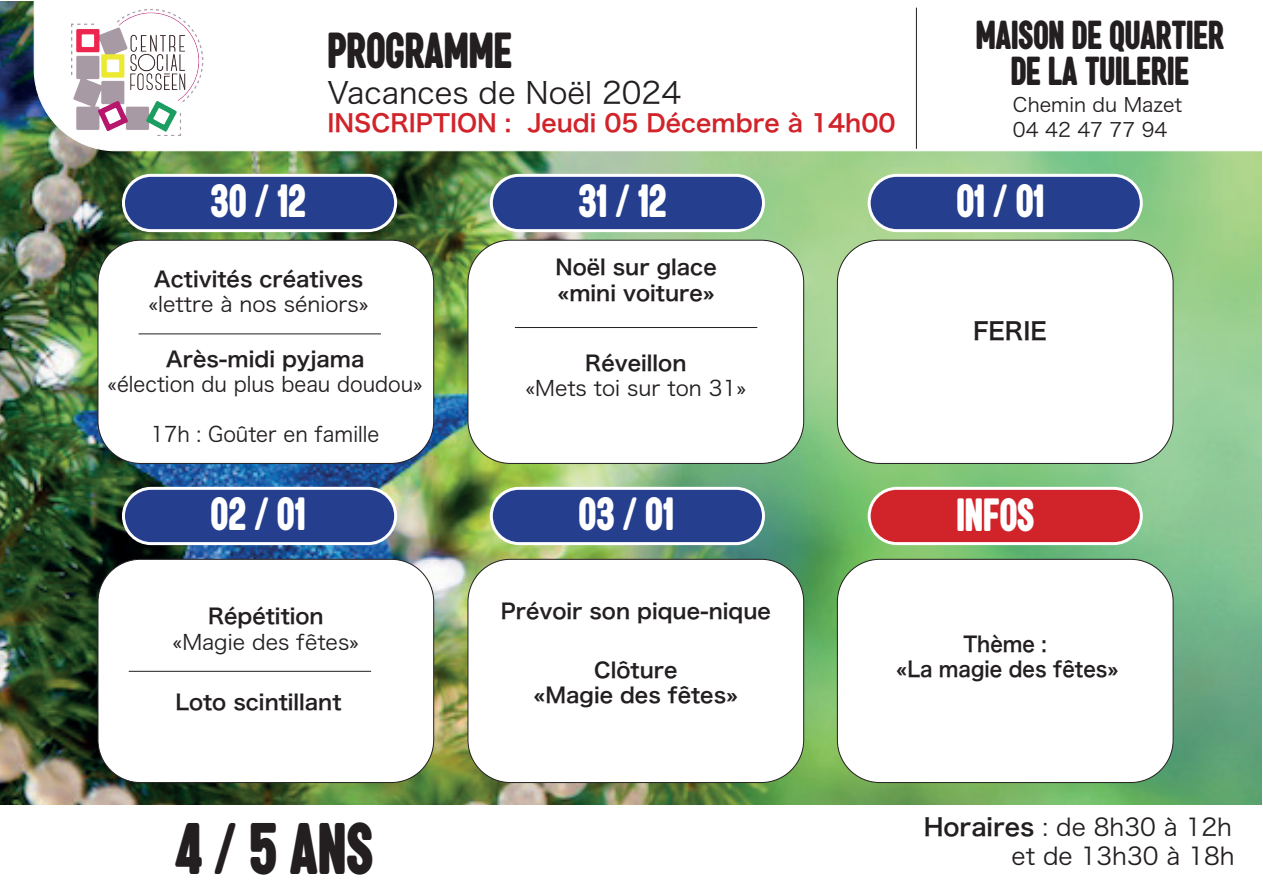
<style>
.page{position:relative;width:1263px;height:893px;background:#fff}
.page>*{position:absolute;margin:0;border:0;box-sizing:border-box;transform-origin:0 0}
.t1{font:67.5px "a Akhir Tahun";color:#231f20;scale:.6 1}
.t2{font:46.8px "a Akhir Tahun";color:#231f20;scale:.6 1}
.t3{font:43.2px "a Akhir Tahun";color:#fff;scale:.6 1}
.t4{font:37.5px/36px "a Akhir Tahun";color:#231f20;text-align:center;scale:.6 1}
.t5{font:30px "Hira Kaku Pro W3";color:#231f20}
.t6{font:24px "Hira Kaku Pro W6";color:#d1232a}
.t7{font:24px/28.8px "Hira Kaku Pro W3";color:#231f20;text-align:right}
.t8{font:24px "Hira Kaku Pro W6";color:#231f20}
.t9{font:21px/25.2px "Hira Kaku Pro W6";color:#231f20}
.t10{font:21px "Hira Kaku Pro W3";color:#231f20}
.t11{font:21px "Hira Kaku Pro W3";color:#231f20;scale:.96 1}
.t12{font:21px/25.2px "Hira Kaku Pro W6";color:#231f20;text-align:center;scale:.93 1}
.t13{font:19.5px/25.2px "Hira Kaku Pro W3";color:#231f20}
.s1{font-family:"Hira Kaku Pro W6"}
</style>
<div class="page">
<img style="left:0;top:1px;width:1262px;height:804px">
<svg style="left:34px;top:1px;width:1228px;height:150px"></svg>
<hr style="left:916px;top:8px;width:1px;height:141px;background:#231f20">
<img style="left:71px;top:8px;width:133px;height:127px">
<div style="left:123px;top:175px;width:273px;height:56px;background:#253f8e;border-radius:28px"></div>
<div style="left:122px;top:174px;width:275px;height:58px;border:3px solid #fff;border-radius:28px"></div>
<div style="left:123px;top:488px;width:273px;height:56px;background:#253f8e;border-radius:28px"></div>
<div style="left:122px;top:487px;width:275px;height:58px;border:3px solid #fff;border-radius:28px"></div>
<div style="left:491px;top:175px;width:272px;height:56px;background:#253f8e;border-radius:28px"></div>
<div style="left:490px;top:174px;width:275px;height:58px;border:3px solid #fff;border-radius:28px"></div>
<div style="left:491px;top:488px;width:272px;height:56px;background:#253f8e;border-radius:28px"></div>
<div style="left:490px;top:487px;width:275px;height:58px;border:3px solid #fff;border-radius:28px"></div>
<div style="left:869px;top:175px;width:272px;height:56px;background:#253f8e;border-radius:28px"></div>
<div style="left:868px;top:174px;width:275px;height:58px;border:3px solid #fff;border-radius:28px"></div>
<div style="left:869px;top:488px;width:272px;height:56px;background:#d1232a;border-radius:28px"></div>
<div style="left:868px;top:487px;width:275px;height:58px;border:3px solid #fff;border-radius:28px"></div>
<div style="left:98px;top:240px;width:336px;height:223px;background:#fff;border-radius:43px"></div>
<div style="left:98px;top:240px;width:336px;height:224px;border:1px solid #231f20;border-radius:43px"></div>
<div style="left:98px;top:559px;width:336px;height:223px;background:#fff;border-radius:43px"></div>
<div style="left:98px;top:559px;width:336px;height:224px;border:1px solid #231f20;border-radius:43px"></div>
<div style="left:468px;top:240px;width:336px;height:223px;background:#fff;border-radius:43px"></div>
<div style="left:468px;top:240px;width:336px;height:224px;border:1px solid #231f20;border-radius:43px"></div>
<div style="left:468px;top:559px;width:336px;height:223px;background:#fff;border-radius:43px"></div>
<div style="left:468px;top:559px;width:336px;height:224px;border:1px solid #231f20;border-radius:43px"></div>
<div style="left:837px;top:240px;width:336px;height:223px;background:#fff;border-radius:43px"></div>
<div style="left:837px;top:240px;width:336px;height:224px;border:1px solid #231f20;border-radius:43px"></div>
<div style="left:837px;top:559px;width:336px;height:223px;background:#fff;border-radius:43px"></div>
<div style="left:837px;top:559px;width:336px;height:224px;border:1px solid #231f20;border-radius:43px"></div>
<hr style="left:139px;top:333px;width:242px;height:1px;background:#231f20">
<hr style="left:515px;top:327px;width:242px;height:1px;background:#231f20">
<hr style="left:129px;top:671px;width:242px;height:1px;background:#231f20">
<h3 class="t3" style="left:211px;top:181px;width:160px">30 / 12</h3>
<h2 class="t2" style="left:327px;top:29px;width:309px">PROGRAMME</h2>
<h3 class="t5" style="left:327px;top:66px;width:355px">Vacances de Noël 2024</h3>
<p class="t6" style="left:327px;top:102px;width:570px">INSCRIPTION : Jeudi 05 Décembre à 14h00</p>
<h3 class="t3" style="left:578px;top:181px;width:148px">31 / 12</h3>
<p class="t9" style="left:154px;top:265px;width:211px">Activités créatives</p>
<p class="t10" style="left:149px;top:285px;width:222px">«lettre à nos séniors»</p>
<p class="t9" style="left:166px;top:345px;width:200px">Arès-midi pyjama</p>
<p class="t11" style="left:108px;top:365px;width:330px">«élection du plus beau doudou»</p>
<p class="t11" style="left:151px;top:416px;width:239px">17h : Goûter en famille</p>
<h3 class="t3" style="left:211px;top:494px;width:160px">02 / 01</h3>
<p class="t9" style="left:555px;top:254px;width:163px">Noël sur glace «mini voiture»</p>
<p class="t9" style="left:585px;top:349px;width:103px">Réveillon</p>
<p class="t10" style="left:525px;top:369px;width:222px">«Mets toi sur ton 31»</p>
<h3 class="t3" style="left:578px;top:494px;width:161px">03 / 01</h3>
<h3 class="t4" style="left:976px;top:21px;width:415px">MAISON DE QUARTIER<br>DE LA TUILERIE</h3>
<p class="t13" style="left:1013px;top:91px;width:171px">Chemin du Mazet<br>04 42 47 77 94</p>
<h3 class="t3" style="left:956px;top:181px;width:148px">01 / 01</h3>
<p class="t8" style="left:973px;top:309px;width:75px">FERIE</p>
<h3 class="t3" style="left:956px;top:495px;width:132px">INFOS</h3>
<p class="t9" style="left:208px;top:603px;width:117px">Répétition</p>
<p class="t10" style="left:173px;top:623px;width:188px">«Magie des fêtes»</p>
<p class="t9" style="left:501px;top:597px;width:272px">Prévoir son pique-nique</p>
<p class="t9" style="left:594px;top:656px;width:85px">Clôture</p>
<p class="t9" style="left:176px;top:688px;width:167px">Loto scintillant</p>
<p class="t9" style="left:533px;top:682px;width:206px">«Magie des fêtes»</p>
<p class="t12" style="left:896px;top:630px;width:240px">Thème :<br>«La magie des fêtes»</p>
<h1 class="t1" style="left:175px;top:818px;width:332px">4 / 5 ANS</h1>
<p class="t7" style="left:924px;top:811px;width:313px"><span class="s1">Horaires</span> : de 8h30 à 12h et de 13h30 à 18h</p>
</div>
